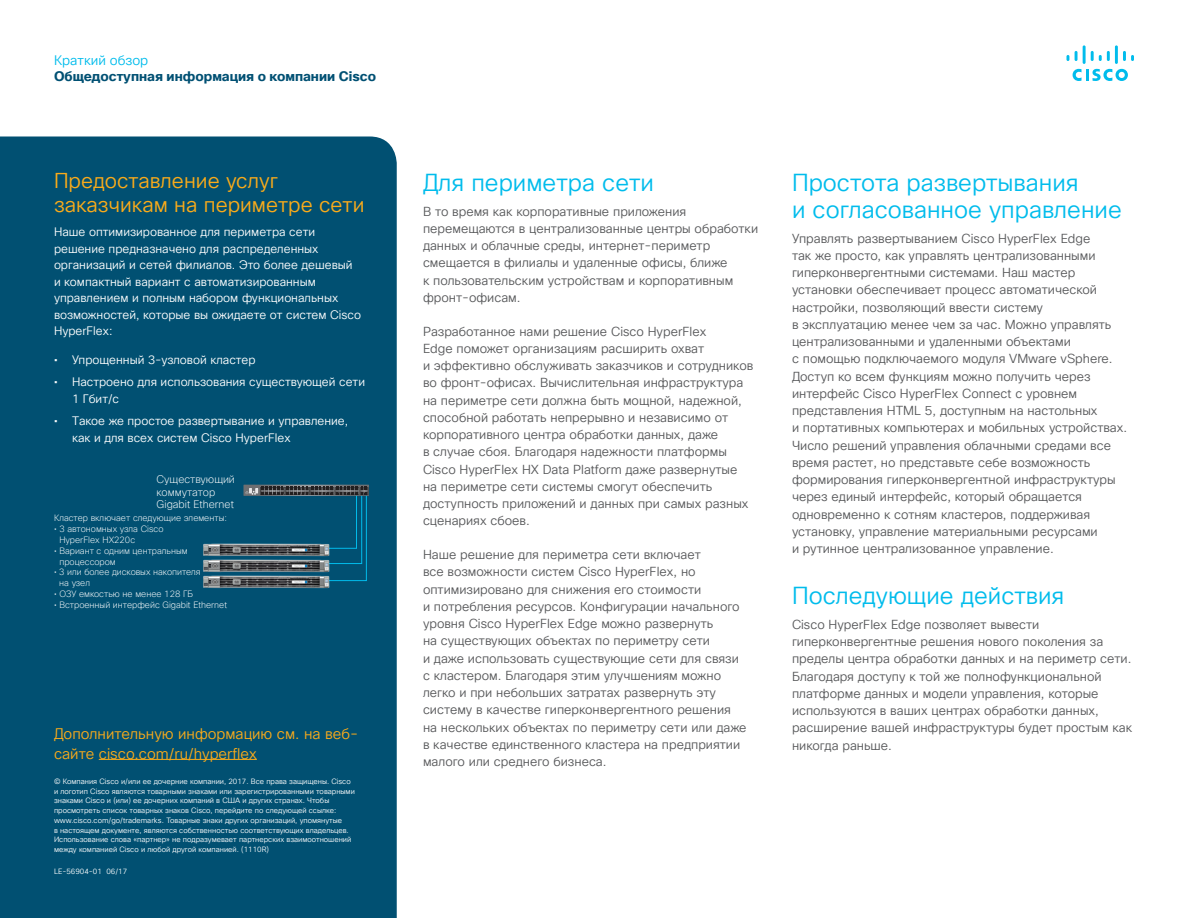
<style>
.page{position:relative;width:1188px;height:918px;background:#fff}
.page>*{position:absolute;margin:0;border:0;box-sizing:border-box;transform-origin:0 0}
.Subhead2_Blue{font:24px/27px "Cisco Sans TT Light";color:#01bcec}
.Subhead2_Orange{font:21px/24px "Cisco Sans TT Light";color:#faab1a}
.Body{font:15px/19.5px "Cisco Sans TT Light";color:#faab1a}
.t1{font:700 13.5px "Cisco Sans TT";color:#005073}
.t2{font:13.5px "Cisco Sans TT Light";color:#01bcec}
.Body-2{font:12.75px/17.2px "Cisco Sans TT Light";color:#57585a}
.Body_White{font:12px/16.5px "Cisco Sans TT Light";color:#fff}
.t3{font:200 10.8px/12.9px "Cisco Sans TT";color:#fff}
.t4{font:200 9px/10.8px "Cisco Sans TT";color:#fff}
.Footer_white{font:7.5px/9.8px "Cisco Sans TT Light";color:#fff}
.s1{font-family:"Cisco Sans TT"}
</style>
<div class="page">
<svg style="left:1073px;top:69px;width:55px;height:12px"></svg>
<svg style="left:1067px;top:55px;width:2px;height:6px"></svg>
<svg style="left:1075px;top:51px;width:3px;height:10px"></svg>
<hr style="left:1083px;top:45px;width:3px;height:19px;background:#01bcec">
<svg style="left:1091px;top:51px;width:19px;height:10px"></svg>
<hr style="left:1115px;top:45px;width:3px;height:19px;background:#01bcec">
<svg style="left:1123px;top:51px;width:11px;height:10px"></svg>
<div style="left:0;top:136px;width:397px;height:782px;background:#015072"></div>
<hr style="left:99px;top:759px;width:158px;height:1px;background:#faab1a">
<svg style="left:243px;top:485px;width:126px;height:96px;background:#0d5371"></svg>
<img style="left:199px;top:542px;width:133px;height:14px">
<img style="left:199px;top:558px;width:133px;height:14px">
<img style="left:199px;top:574px;width:133px;height:14px">
<p class="t2" style="left:54px;top:51px;width:96px">Краткий обзор</p>
<p class="t1" style="left:54px;top:68px;width:324px">Общедоступная информация о компании Cisco</p>
<p class="Subhead2_Orange" style="left:54px;top:170px;width:312px">Предоставление услуг заказчикам на периметре сети</p>
<p class="Body_White" style="left:54px;top:224px;width:309px">Наше оптимизированное для периметра сети решение предназначено для распределенных организаций и сетей филиалов. Это более дешевый и компактный вариант с автоматизированным управлением и полным набором функциональных возможностей, которые вы ожидаете от систем Cisco HyperFlex:</p>
<p class="Body_White" style="left:54px;top:352px;width:203px"><span class="s1">•</span> Упрощенный 3-узловой кластер</p>
<p class="Body_White" style="left:72px;top:374px;width:295px;text-indent:-18px"><span class="s1">•</span> Настроено для использования существующей сети<br>1 Гбит/с</p>
<p class="Body_White" style="left:72px;top:413px;width:278px;text-indent:-18px"><span class="s1">•</span> Такое же простое развертывание и управление, как и для всех систем Cisco HyperFlex</p>
<p class="t3" style="left:157px;top:472px;width:80px">Существующий коммутатор<br>Gigabit Ethernet</p>
<p class="t4" style="left:54px;top:513px;width:174px">Кластер включает следующие элементы:</p>
<p class="t4" style="left:59px;top:524px;width:106px;text-indent:-5px">• 3 автономных узла Cisco<br>HyperFlex HX220c</p>
<p class="t4" style="left:59px;top:545px;width:130px;text-indent:-5px">• Вариант с одним центральным процессором</p>
<p class="t4" style="left:59px;top:567px;width:143px;text-indent:-5px">• 3 или более дисковых накопителя на узел</p>
<p class="t4" style="left:54px;top:588px;width:141px">• ОЗУ емкостью не менее 128 ГБ</p>
<p class="t4" style="left:54px;top:599px;width:175px">• Встроенный интерфейс Gigabit Ethernet</p>
<p class="Body" style="left:54px;top:725px;width:306px">Дополнительную информацию см. на веб&shy;сайте cisco.com/ru/hyperflex</p>
<p class="Footer_white" style="left:54px;top:777px;width:302px">© Компания Cisco и/или ее дочерние компании, 2017. Все права защищены. Cisco и логотип Cisco являются товарными знаками или зарегистрированными товарными знаками Cisco и (или) ее дочерних компаний в США и других странах. Чтобы просмотреть список товарных знаков Cisco, перейдите по следующей ссылке: www.cisco.com/go/trademarks. Товарные знаки других организаций, упомянутые<br>в настоящем документе, являются собственностью соответствующих владельцев.<br>Использование слова «партнер» не подразумевает партнерских взаимоотношений между компанией Cisco и любой другой компанией. (1110R)</p>
<p class="Footer_white" style="left:54px;top:867px;width:75px">LE-56904-01 06/17</p>
<p class="Subhead2_Blue" style="left:423px;top:170px;width:233px">Для периметра сети</p>
<p class="Body-2" style="left:423px;top:203px;width:337px">В то время как корпоративные приложения перемещаются в централизованные центры обработки данных и облачные среды, интернет-периметр смещается в филиалы и удаленные офисы, ближе<br>к пользовательским устройствам и корпоративным фронт-офисам.</p>
<p class="Body-2" style="left:423px;top:323px;width:332px">Разработанное нами решение Cisco HyperFlex<br>Edge поможет организациям расширить охват<br>и эффективно обслуживать заказчиков и сотрудников во фронт-офисах. Вычислительная инфраструктура на периметре сети должна быть мощной, надежной, способной работать непрерывно и независимо от корпоративного центра обработки данных, даже<br>в случае сбоя. Благодаря надежности платформы Cisco HyperFlex HX Data Platform даже развернутые на периметре сети системы смогут обеспечить доступность приложений и данных при самых разных сценариях сбоев.</p>
<p class="Body-2" style="left:423px;top:546px;width:325px">Наше решение для периметра сети включает<br>все возможности систем Cisco HyperFlex, но оптимизировано для снижения его стоимости<br>и потребления ресурсов. Конфигурации начального уровня Cisco HyperFlex Edge можно развернуть<br>на существующих объектах по периметру сети<br>и даже использовать существующие сети для связи с кластером. Благодаря этим улучшениям можно легко и при небольших затратах развернуть эту систему в качестве гиперконвергентного решения на нескольких объектах по периметру сети или даже в качестве единственного кластера на предприятии малого или среднего бизнеса.</p>
<p class="Subhead2_Blue" style="left:792px;top:170px;width:331px">Простота развертывания<br>и согласованное управление</p>
<p class="Body-2" style="left:792px;top:230px;width:337px">Управлять развертыванием Cisco HyperFlex Edge<br>так же просто, как управлять централизованными гиперконвергентными системами. Наш мастер установки обеспечивает процесс автоматической настройки, позволяющий ввести систему<br>в эксплуатацию менее чем за час. Можно управлять централизованными и удаленными объектами<br>с помощью подключаемого модуля VMware vSphere.<br>Доступ ко всем функциям можно получить через интерфейс Cisco HyperFlex Connect с уровнем представления HTML 5, доступным на настольных<br>и портативных компьютерах и мобильных устройствах.<br>Число решений управления облачными средами все время растет, но представьте себе возможность формирования гиперконвергентной инфраструктуры через единый интерфейс, который обращается одновременно к сотням кластеров, поддерживая установку, управление материальными ресурсами<br>и рутинное централизованное управление.</p>
<p class="Subhead2_Blue" style="left:792px;top:583px;width:274px">Последующие действия</p>
<p class="Body-2" style="left:792px;top:616px;width:342px">Cisco HyperFlex Edge позволяет вывести гиперконвергентные решения нового поколения за пределы центра обработки данных и на периметр сети.<br>Благодаря доступу к той же полнофункциональной платформе данных и модели управления, которые используются в ваших центрах обработки данных, расширение вашей инфраструктуры будет простым как никогда раньше.</p>
</div>
